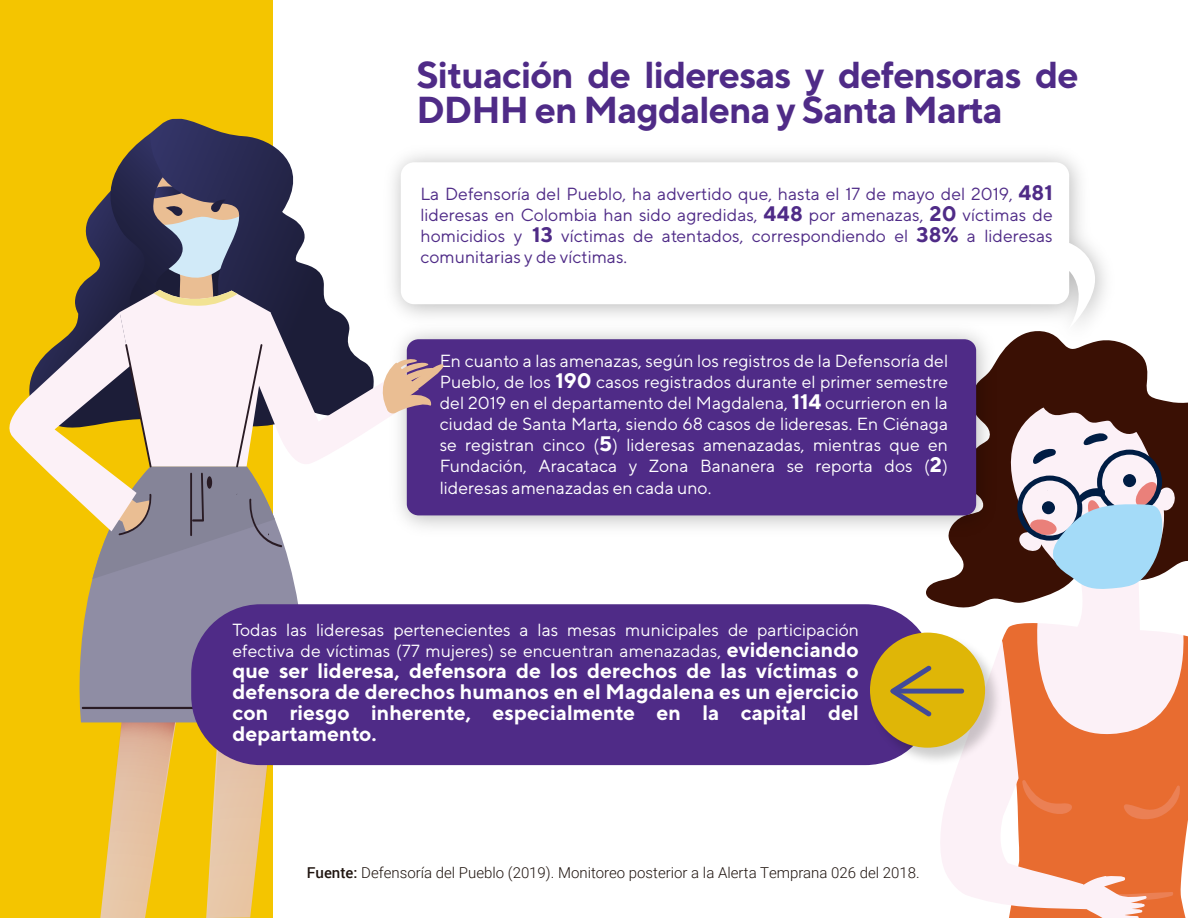
<style>
.page{position:relative;width:1188px;height:918px;background:#fff}
.page>*{position:absolute;margin:0;border:0;box-sizing:border-box;transform-origin:0 0}
.t1{font:700 37.5px/34.5px "TT Norms";letter-spacing:-.025em;color:#4f2b87}
.t2{font:700 21px/21px "TT Norms";color:#fff;text-align:justify}
.t3{font:17.55px/21px "TT Norms";color:#fff;text-align:justify}
.t4{font:17.55px/21px "TT Norms";color:#4f2b87;text-align:justify}
.t5{font:300 15px "Roboto";color:#1f140f}
.s1{font-weight:700;font-size:21px}
.s2{font-weight:500}
</style>
<div class="page">
<div style="left:0;top:0;width:273px;height:918px;background:#f4c500"></div>
<svg style="left:201px;top:732px;width:80px;height:186px"></svg>
<svg style="left:100px;top:722px;width:87px;height:196px"></svg>
<svg style="left:149px;top:119px;width:79px;height:15px"></svg>
<div style="left:79px;top:579px;width:219px;height:143px;background:#8f8da4"></div>
<hr style="left:82px;top:707px;width:222px;height:2px;background:#291b24">
<svg style="left:926px;top:343px;width:262px;height:265px;fill:#3a1004"></svg>
<svg style="left:1007px;top:528px;width:181px;height:95px"></svg>
<svg style="left:1006px;top:623px;width:182px;height:295px;fill:#e86c30"></svg>
<svg style="left:1147px;top:869px;width:27px;height:34px"></svg>
<svg style="left:1147px;top:785px;width:35px;height:36px"></svg>
<svg style="left:940px;top:641px;width:207px;height:277px"></svg>
<svg style="left:996px;top:373px;width:190px;height:217px"></svg>
<div style="left:191px;top:604px;width:744px;height:161px;background:#4f2b87;border-radius:69px"></div>
<img style="left:866px;top:628px;width:140px;height:141px">
<div style="left:870px;top:633px;width:115px;height:115px;background:#dfb607;border-radius:50%"></div>
<div style="left:894px;top:689px;width:70px;height:5px;background:#424a99;border-radius:2px"></div>
<svg style="left:890px;top:666px;width:42px;height:51px"></svg>
<img style="left:445px;top:154px;width:679px;height:204px">
<svg style="left:445px;top:162px;width:653px;height:168px"></svg>
<img style="left:445px;top:314px;width:560px;height:230px">
<div style="left:445px;top:339px;width:531px;height:176px;background:#4f2b87"></div>
<svg style="left:9px;top:134px;width:436px;height:445px"></svg>
<h1 class="t1" style="left:416px;top:57px;width:664px">Situación de lideresas y defensoras de<br>DDHH en Magdalena y Santa Marta</h1>
<p class="t4" style="left:420px;top:183px;width:634px">La Defensoría del Pueblo, ha advertido que, hasta el 17 de mayo del 2019, <span class="s1">481 </span>lideresas en Colombia han sido agredidas, <span class="s1">448</span> por amenazas, <span class="s1">20</span> víctimas de homicidios y <span class="s1">13</span> víctimas de atentados, correspondiendo el <span class="s1">38%</span> a lideresas comunitarias y de víctimas.</p>
<p class="t3" style="left:440px;top:350px;width:510px">En cuanto a las amenazas, según los registros de la Defensoría del Pueblo, de los <span class="s1">190</span> casos registrados durante el primer semestre del 2019 en el departamento del Magdalena, <span class="s1">114</span> ocurrieron en la ciudad de Santa Marta, siendo 68 casos de lideresas. En Ciénaga se registran cinco (<span class="s1">5</span>) lideresas amenazadas, mientras que en Fundación, Aracataca y Zona Bananera se reporta dos (<span class="s1">2</span>) lideresas amenazadas en cada uno.</p>
<p class="t3" style="left:233px;top:619px;width:628px">Todas las lideresas pertenecientes a las mesas municipales de participación efectiva de víctimas (77 mujeres) se encuentran amenazadas, <span class="s1">evidenciando</span></p>
<p class="t2" style="left:232px;top:659px;width:628px">que ser lideresa, defensora de los derechos de las víctimas o defensora de derechos humanos en el Magdalena es un ejercicio con riesgo inherente, especialmente en la capital del departamento.</p>
<p class="t5" style="left:307px;top:862px;width:614px"><span class="s2">Fuente:</span> Defensoría del Pueblo (2019). Monitoreo posterior a la Alerta Temprana 026 del 2018.</p>
</div>
